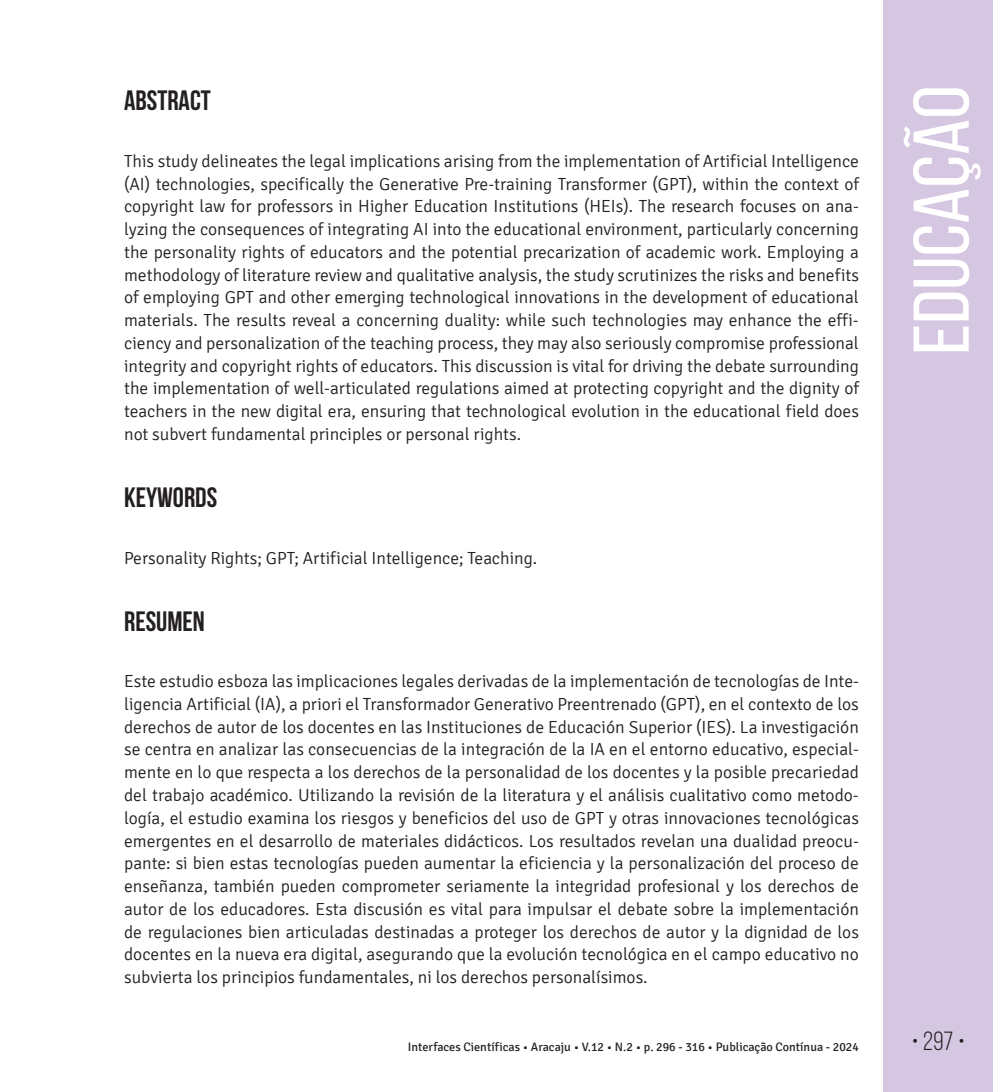
<style>
.page{position:relative;width:993px;height:1092px;background:#fff}
.page>*{position:absolute;margin:0;border:0;box-sizing:border-box;transform-origin:0 0}
.t1{font:78.75px "Bebas Neue";color:#fff;scale:1.09 1}
.t2{font:700 28px "Bebas Neue";color:#231f20}
.t3{font:26.25px "Bebas Neue";color:#231f20}
.t4{font:300 17.5px/22.8px "Signika";color:#231f20;text-align:justify}
.t5{font:12.25px "Signika";color:#231f20}
</style>
<div class="page">
<div style="left:883px;top:0;width:109px;height:1091px;background:#d5c6e1"></div>
<h2 class="t2" style="left:124px;top:85px;width:88px">ABSTRACT</h2>
<p class="t4" style="left:124px;top:150px;width:736px">This study delineates the legal implications arising from the implementation of Artificial Intelligence (AI) technologies, specifically the Generative Pre-training Transformer (GPT), within the context of copyright law for professors in Higher Education Institutions (HEIs). The research focuses on ana&shy;lyzing the consequences of integrating AI into the educational environment, particularly concerning the personality rights of educators and the potential precarization of academic work. Employing a methodology of literature review and qualitative analysis, the study scrutinizes the risks and benefits of employing GPT and other emerging technological innovations in the development of educational materials. The results reveal a concerning duality: while such technologies may enhance the effi&shy;ciency and personalization of the teaching process, they may also seriously compromise professional integrity and copyright rights of educators. This discussion is vital for driving the debate surrounding the implementation of well-articulated regulations aimed at protecting copyright and the dignity of teachers in the new digital era, ensuring that technological evolution in the educational field does not subvert fundamental principles or personal rights.</p>
<h2 class="t2" style="left:124px;top:482px;width:94px">KEYWORDS</h2>
<p class="t4" style="left:124px;top:546px;width:414px">Personality Rights; GPT; Artificial Intelligence; Teaching.</p>
<h2 class="t2" style="left:124px;top:605px;width:82px">RESUMEN</h2>
<p class="t4" style="left:124px;top:670px;width:736px">Este estudio esboza las implicaciones legales derivadas de la implementación de tecnologías de Inte&shy;ligencia Artificial (IA), a priori el Transformador Generativo Preentrenado (GPT), en el contexto de los derechos de autor de los docentes en las Instituciones de Educación Superior (IES). La investigación se centra en analizar las consecuencias de la integración de la IA en el entorno educativo, especial&shy;mente en lo que respecta a los derechos de la personalidad de los docentes y la posible precariedad del trabajo académico. Utilizando la revisión de la literatura y el análisis cualitativo como metodo&shy;logía, el estudio examina los riesgos y beneficios del uso de GPT y otras innovaciones tecnológicas emergentes en el desarrollo de materiales didácticos. Los resultados revelan una dualidad preocu&shy;pante: si bien estas tecnologías pueden aumentar la eficiencia y la personalización del proceso de enseñanza, también pueden comprometer seriamente la integridad profesional y los derechos de autor de los educadores. Esta discusión es vital para impulsar el debate sobre la implementación de regulaciones bien articuladas destinadas a proteger los derechos de autor y la dignidad de los docentes en la nueva era digital, asegurando que la evolución tecnológica en el campo educativo no subvierta los principios fundamentales, ni los derechos personalísimos.</p>
<h1 class="t1" style="left:898px;top:355px;width:248px;rotate:-90deg">EDUCAÇÃO</h1>
<p class="t5" style="left:408px;top:1040px;width:452px">Interfaces Científicas • Aracaju • V.12 • N.2 • p. 296 - 316 • Publicação Contínua - 2024</p>
<h3 class="t3" style="left:911px;top:1026px;width:55px">• 297 •</h3>
</div>
